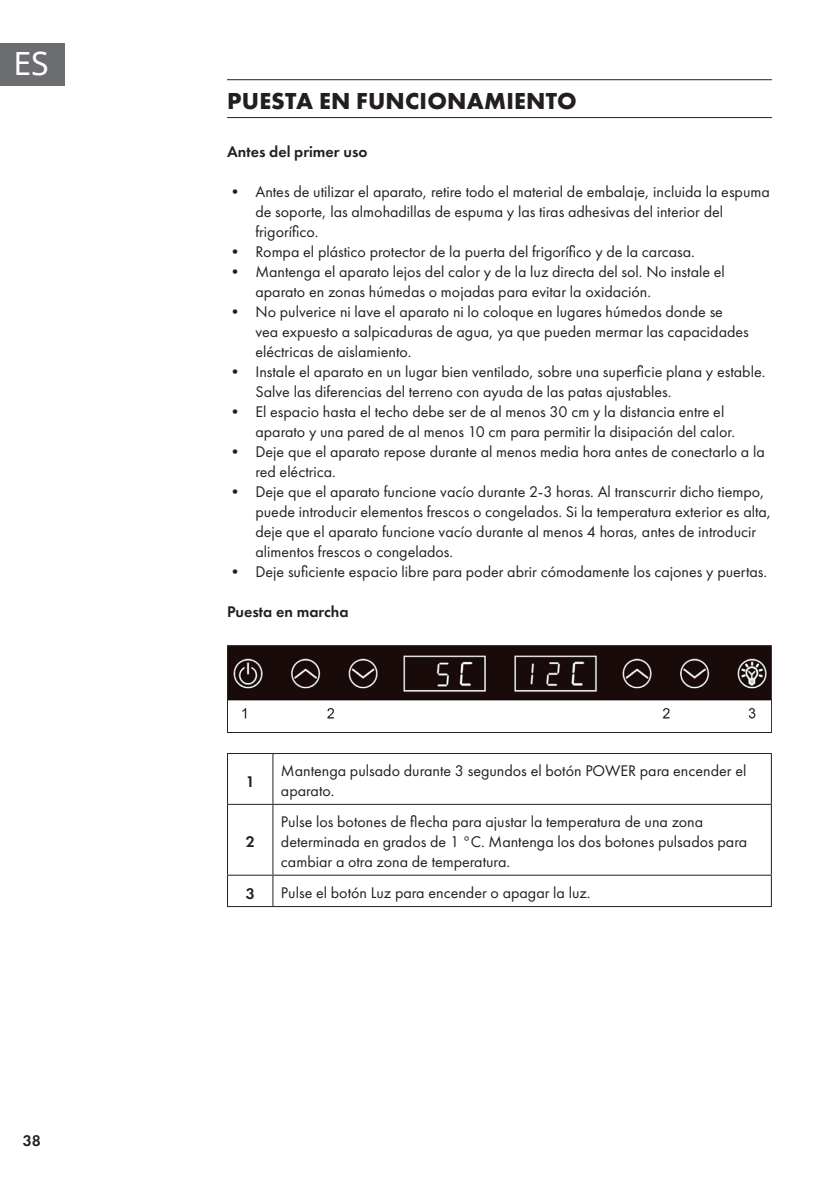
<style>
.page{position:relative;width:840px;height:1191px;background:#fff}
.page>*{position:absolute;margin:0;border:0;box-sizing:border-box;transform-origin:0 0}
.t1{font:32px "Noto Sans";color:#fff}
.t2{font:700 24px "Futura PTW08";letter-spacing:.01em;color:#231f20}
.t3{font:16px/20px "Futura PTW08";color:#231f20}
.t4{font:600 16px "Futura PTW08";color:#231f20}
</style>
<div class="page">
<div style="left:0;top:43px;width:65px;height:42px;background:#6c6d70"></div>
<hr style="left:227px;top:79px;width:544px;height:1px;background:#231f20">
<hr style="left:227px;top:117px;width:544px;height:1px;background:#231f20">
<hr style="left:227px;top:645px;width:544px;height:1px;background:#231f20">
<hr style="left:227px;top:646px;width:1px;height:86px;background:#231f20">
<hr style="left:770px;top:646px;width:1px;height:86px;background:#231f20">
<hr style="left:227px;top:732px;width:544px;height:1px;background:#231f20">
<img style="left:228px;top:647px;width:541px;height:72px">
<hr style="left:227px;top:753px;width:46px;height:1px;background:#231f20">
<hr style="left:227px;top:754px;width:1px;height:50px;background:#231f20">
<hr style="left:273px;top:753px;width:498px;height:1px;background:#231f20">
<hr style="left:272px;top:754px;width:1px;height:50px;background:#231f20">
<hr style="left:770px;top:754px;width:1px;height:50px;background:#231f20">
<hr style="left:227px;top:804px;width:46px;height:1px;background:#231f20">
<hr style="left:227px;top:805px;width:1px;height:69px;background:#231f20">
<hr style="left:273px;top:804px;width:498px;height:1px;background:#231f20">
<hr style="left:272px;top:805px;width:1px;height:69px;background:#231f20">
<hr style="left:770px;top:805px;width:1px;height:69px;background:#231f20">
<hr style="left:227px;top:874px;width:46px;height:1px;background:#231f20">
<hr style="left:227px;top:875px;width:1px;height:31px;background:#231f20">
<hr style="left:273px;top:874px;width:498px;height:1px;background:#231f20">
<hr style="left:272px;top:875px;width:1px;height:31px;background:#231f20">
<hr style="left:770px;top:875px;width:1px;height:31px;background:#231f20">
<hr style="left:227px;top:906px;width:46px;height:1px;background:#231f20">
<hr style="left:273px;top:906px;width:498px;height:1px;background:#231f20">
<h1 class="t1" style="left:14px;top:42px;width:37px">ES</h1>
<p class="t4" style="left:23px;top:1130px;width:20px">38</p>
<h2 class="t2" style="left:227px;top:85px;width:351px">PUESTA EN FUNCIONAMIENTO</h2>
<p class="t4" style="left:227px;top:142px;width:142px">Antes del primer uso</p>
<p class="t3" style="left:255px;top:181px;width:515px;text-indent:-28px">• Antes de utilizar el aparato, retire todo el material de embalaje, incluida la espuma de soporte, las almohadillas de espuma y las tiras adhesivas del interior del frigorífico.</p>
<p class="t3" style="left:227px;top:241px;width:469px">• Rompa el plástico protector de la puerta del frigorífico y de la carcasa.</p>
<p class="t3" style="left:255px;top:261px;width:470px;text-indent:-28px">• Mantenga el aparato lejos del calor y de la luz directa del sol. No instale el aparato en zonas húmedas o mojadas para evitar la oxidación.</p>
<p class="t3" style="left:255px;top:301px;width:494px;text-indent:-28px">• No pulverice ni lave el aparato ni lo coloque en lugares húmedos donde se vea expuesto a salpicaduras de agua, ya que pueden mermar las capacidades eléctricas de aislamiento.</p>
<p class="t3" style="left:255px;top:361px;width:511px;text-indent:-28px">• Instale el aparato en un lugar bien ventilado, sobre una superficie plana y estable.<br>Salve las diferencias del terreno con ayuda de las patas ajustables.</p>
<p class="t3" style="left:255px;top:401px;width:481px;text-indent:-28px">• El espacio hasta el techo debe ser de al menos 30 cm y la distancia entre el aparato y una pared de al menos 10 cm para permitir la disipación del calor.</p>
<p class="t3" style="left:255px;top:441px;width:510px;text-indent:-28px">• Deje que el aparato repose durante al menos media hora antes de conectarlo a la red eléctrica.</p>
<p class="t3" style="left:255px;top:481px;width:517px;text-indent:-28px">• Deje que el aparato funcione vacío durante 2-3 horas. Al transcurrir dicho tiempo, puede introducir elementos frescos o congelados. Si la temperatura exterior es alta, deje que el aparato funcione vacío durante al menos 4 horas, antes de introducir alimentos frescos o congelados.</p>
<p class="t3" style="left:227px;top:561px;width:541px">• Deje suficiente espacio libre para poder abrir cómodamente los cajones y puertas.</p>
<p class="t4" style="left:227px;top:602px;width:123px">Puesta en marcha</p>
<p class="t4" style="left:245px;top:771px;width:11px">1</p>
<p class="t3" style="left:281px;top:761px;width:466px">Mantenga pulsado durante 3 segundos el botón POWER para encender el aparato.</p>
<p class="t4" style="left:245px;top:832px;width:11px">2</p>
<p class="t3" style="left:281px;top:811px;width:467px">Pulse los botones de flecha para ajustar la temperatura de una zona determinada en grados de 1 °C. Mantenga los dos botones pulsados para cambiar a otra zona de temperatura.</p>
<p class="t4" style="left:245px;top:883px;width:11px">3</p>
<p class="t3" style="left:281px;top:883px;width:311px">Pulse el botón Luz para encender o apagar la luz.</p>
</div>
